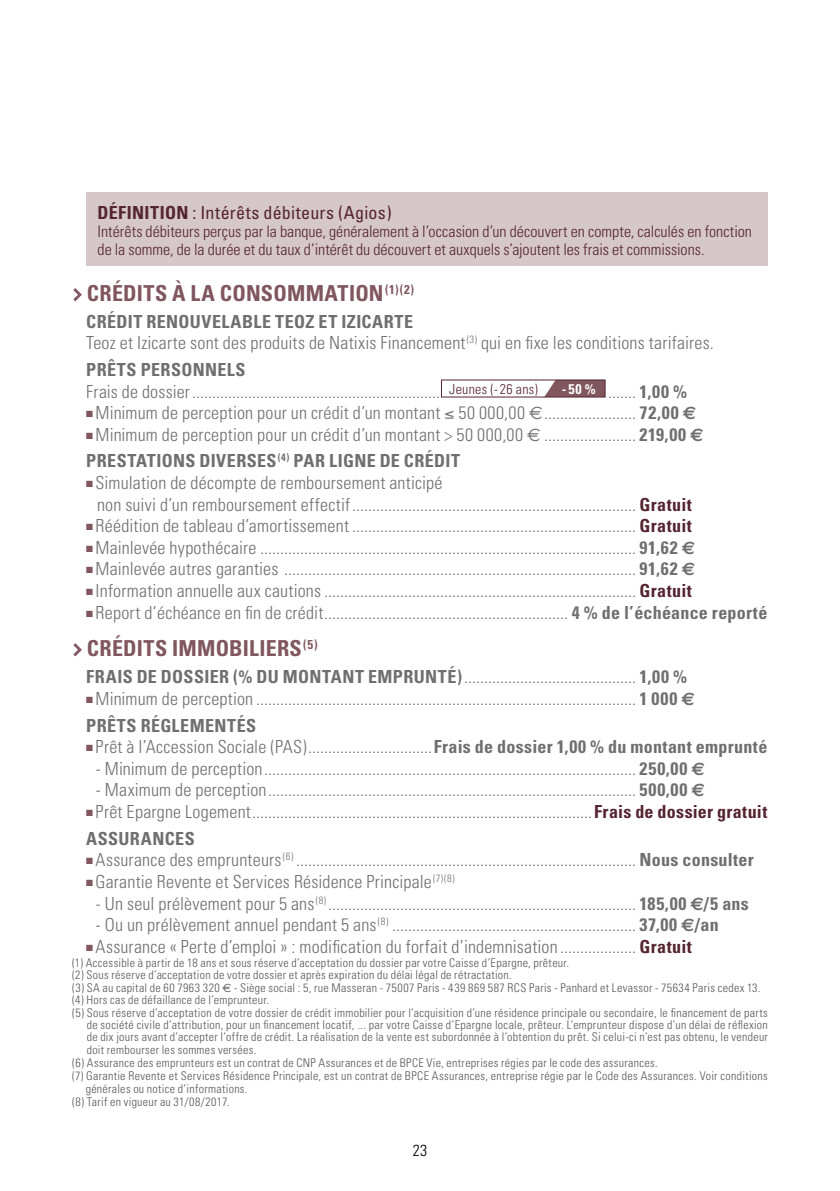
<style>
.page{position:relative;width:840px;height:1191px;background:#fff}
.page>*{position:absolute;margin:0;border:0;box-sizing:border-box;transform-origin:0 0}
.t1{font:700 condensed 22px "Univers";letter-spacing:.01em;color:#80565f}
.t2{font:300 condensed 18px/21.6px "Univers";letter-spacing:.01em;color:#706f6f}
.t3{font:condensed 18px "Univers";letter-spacing:.02em;color:#552431}
.t4{font:300 condensed 16px/18px "Univers";color:#552431}
.t5{font:300 condensed 16px "Univers";color:#000}
.t6{font:300 condensed 12px "Univers";letter-spacing:.025em;color:#575756}
.s1{font-weight:700}
.s2{font-family:"Cranberry Gin";font-weight:400;font-stretch:normal;font-size:30px}
.s3{color:#80565f}
.s4{font-family:"Euro Sans";font-weight:400;font-stretch:normal}
.s5{font-family:"Euro Sans";font-weight:700;font-stretch:normal}
.s6{font-weight:700;color:#552431}
</style>
<div class="page">
<div style="left:86px;top:193px;width:680px;height:73px;background:#d6c7ca"></div>
<svg style="left:73px;top:288px;width:9px;height:13px"></svg>
<svg style="left:545px;top:381px;width:58px;height:14px"></svg>
<div style="left:441px;top:379px;width:164px;height:18px;border:1px solid #552431"></div>
<svg style="left:73px;top:643px;width:9px;height:13px"></svg>
<p class="t3" style="left:98px;top:201px;width:295px"><span class="s1">DÉFINITION</span> : Intérêts débiteurs (Agios)</p>
<p class="t4" style="left:98px;top:222px;width:655px">Intérêts débiteurs perçus par la banque, généralement à l’occasion d’un découvert en compte, calculés en fonction de la somme, de la durée et du taux d’intérêt du découvert et auxquels s’ajoutent les frais et commissions.</p>
<p class="t1" style="left:72px;top:279px;width:343px"><span class="s2">&gt;</span> CRÉDITS À LA CONSOMMATION<sup>(1)(2)</sup></p>
<p class="t2" style="left:86px;top:310px;width:628px"><span class="s1">CRÉDIT RENOUVELABLE TEOZ ET IZICARTE<br></span>Teoz et Izicarte sont des produits de Natixis Financement<sup>(3)</sup> qui en fixe les conditions tarifaires.</p>
<p class="t2" style="left:86px;top:359px;width:453px"><span class="s1">PRÊTS PERSONNELS<br></span>Frais de dossier.............................................................. <sup>Jeunes</sup> <sup>(-</sup> <sup>26</sup> <sup>ans)</sup></p>
<p class="t2" style="left:561px;top:380px;width:127px"><sup>-50</sup> <sup>%</sup> ....... <span class="s1">1,00 %</span></p>
<p class="t2" style="left:86px;top:402px;width:611px"><span class="s3">■</span> Minimum de perception pour un crédit d’un montant ≤ 50 000,00 <span class="s4">€</span>....................... <span class="s1">72,00</span> <span class="s5">€</span></p>
<p class="t2" style="left:86px;top:421px;width:618px;line-height:26.6px"><span class="s3">■</span> Minimum de perception pour un crédit d’un montant &gt; 50 000,00 <span class="s4">€</span> ....................... <span class="s1">219,00</span> <span class="s5">€<br></span><span class="s1">PRESTATIONS DIVERSES</span><sup>(4)</sup> <span class="s1">PAR LIGNE DE CRÉDIT</span></p>
<p class="t2" style="left:97px;top:472px;width:596px;text-indent:-11px"><span class="s3">■</span> Simulation de décompte de remboursement anticipé<br>non suivi d’un remboursement effectif....................................................................... <span class="s6">Gratuit</span></p>
<p class="t2" style="left:86px;top:515px;width:606px"><span class="s3">■</span> Réédition de tableau d’amortissement ....................................................................... <span class="s6">Gratuit</span></p>
<p class="t2" style="left:86px;top:537px;width:610px"><span class="s3">■</span> Mainlevée hypothécaire .............................................................................................. <span class="s1">91,62</span> <span class="s5">€</span></p>
<p class="t2" style="left:86px;top:558px;width:610px"><span class="s3">■</span> Mainlevée autres garanties ........................................................................................ <span class="s1">91,62</span> <span class="s5">€</span></p>
<p class="t2" style="left:86px;top:580px;width:606px"><span class="s3">■</span> Information annuelle aux cautions .............................................................................. <span class="s6">Gratuit</span></p>
<p class="t2" style="left:86px;top:601px;width:682px"><span class="s3">■</span> Report d’échéance en fin de crédit............................................................. <span class="s1">4 % de l’échéance reporté</span></p>
<p class="t1" style="left:72px;top:634px;width:247px"><span class="s2">&gt;</span> CRÉDITS IMMOBILIERS<sup>(5)</sup></p>
<p class="t2" style="left:86px;top:666px;width:602px"><span class="s1">FRAIS DE DOSSIER (% DU MONTANT EMPRUNTÉ)</span>........................................... <span class="s1">1,00 %</span></p>
<p class="t2" style="left:86px;top:685px;width:609px;line-height:26.6px"><span class="s3">■</span> Minimum de perception ............................................................................................... <span class="s1">1 000</span> <span class="s5">€<br></span><span class="s1">PRÊTS RÉGLEMENTÉS</span></p>
<p class="t2" style="left:86px;top:736px;width:682px"><span class="s3">■</span> Prêt à l’Accession Sociale (PAS)...............................<span class="s1">Frais de dossier 1,00 % du montant emprunté</span></p>
<p class="t2" style="left:96px;top:757px;width:610px">- Minimum de perception............................................................................................. <span class="s1">250,00</span> <span class="s5">€</span></p>
<p class="t2" style="left:96px;top:779px;width:610px">- Maximum de perception............................................................................................ <span class="s1">500,00</span> <span class="s5">€</span></p>
<p class="t2" style="left:86px;top:798px;width:682px;line-height:26.6px"><span class="s3">■</span> Prêt Epargne Logement..................................................................................... <span class="s6">Frais de dossier gratuit<br></span><span class="s1">ASSURANCES</span></p>
<p class="t2" style="left:86px;top:849px;width:668px"><span class="s3">■</span> Assurance des emprunteurs<sup>(6)</sup> ..................................................................................... <span class="s1">Nous consulter</span></p>
<p class="t2" style="left:86px;top:870px;width:370px"><span class="s3">■</span> Garantie Revente et Services Résidence Principale<sup>(7)(8)</sup></p>
<p class="t2" style="left:96px;top:892px;width:654px">- Un seul prélèvement pour 5 ans<sup>(8)</sup> ............................................................................. <span class="s1">185,00</span> <span class="s5">€</span><span class="s1">/5 ans</span></p>
<p class="t2" style="left:96px;top:914px;width:624px">- Ou un prélèvement annuel pendant 5 ans<sup>(8)</sup> ............................................................. <span class="s1">37,00</span> <span class="s5">€</span><span class="s1">/an</span></p>
<p class="t2" style="left:86px;top:935px;width:606px"><span class="s3">■</span> Assurance « Perte d’emploi » : modification du forfait d’indemnisation ................... <span class="s6">Gratuit</span></p>
<p class="t6" style="left:72px;top:955px;width:498px">(1) Accessible à partir de 18 ans et sous réserve d’acceptation du dossier par votre Caisse d’Epargne, prêteur.</p>
<p class="t6" style="left:72px;top:968px;width:441px">(2) Sous réserve d’acceptation de votre dossier et après expiration du délai légal de rétractation.</p>
<p class="t6" style="left:72px;top:980px;width:689px">(3) SA au capital de 60 7963 320 <span class="s4">€</span> - Siège social : 5, rue Masseran - 75007 Paris - 439 869 587 RCS Paris - Panhard et Levassor - 75634 Paris cedex 13.</p>
<p class="t6" style="left:72px;top:992px;width:198px">(4) Hors cas de défaillance de l’emprunteur.</p>
<p class="t6" style="left:72px;top:1005px;width:697px">(5) Sous réserve d’acceptation de votre dossier de crédit immobilier pour l’acquisition d’une résidence principale ou secondaire, le financement de parts</p>
<p class="t6" style="left:87px;top:1017px;width:682px">de société civile d’attribution, pour un financement locatif, ... par votre Caisse d’Epargne locale, prêteur. L’emprunteur dispose d’un délai de réflexion</p>
<p class="t6" style="left:87px;top:1030px;width:682px">de dix jours avant d’accepter l’offre de crédit. La réalisation de la vente est subordonnée à l’obtention du prêt. Si celui-ci n’est pas obtenu, le vendeur</p>
<p class="t6" style="left:87px;top:1042px;width:171px">doit rembourser les sommes versées.</p>
<p class="t6" style="left:72px;top:1055px;width:587px">(6) Assurance des emprunteurs est un contrat de CNP Assurances et de BPCE Vie, entreprises régies par le code des assurances.</p>
<p class="t6" style="left:72px;top:1068px;width:697px">(7) Garantie Revente et Services Résidence Principale, est un contrat de BPCE Assurances, entreprise régie par le Code des Assurances. Voir conditions</p>
<p class="t6" style="left:86px;top:1081px;width:163px">générales ou notice d’informations.</p>
<p class="t6" style="left:72px;top:1094px;width:159px">(8) Tarif en vigueur au 31/08/2017.</p>
<p class="t5" style="left:412px;top:1141px;width:16px">23</p>
</div>
